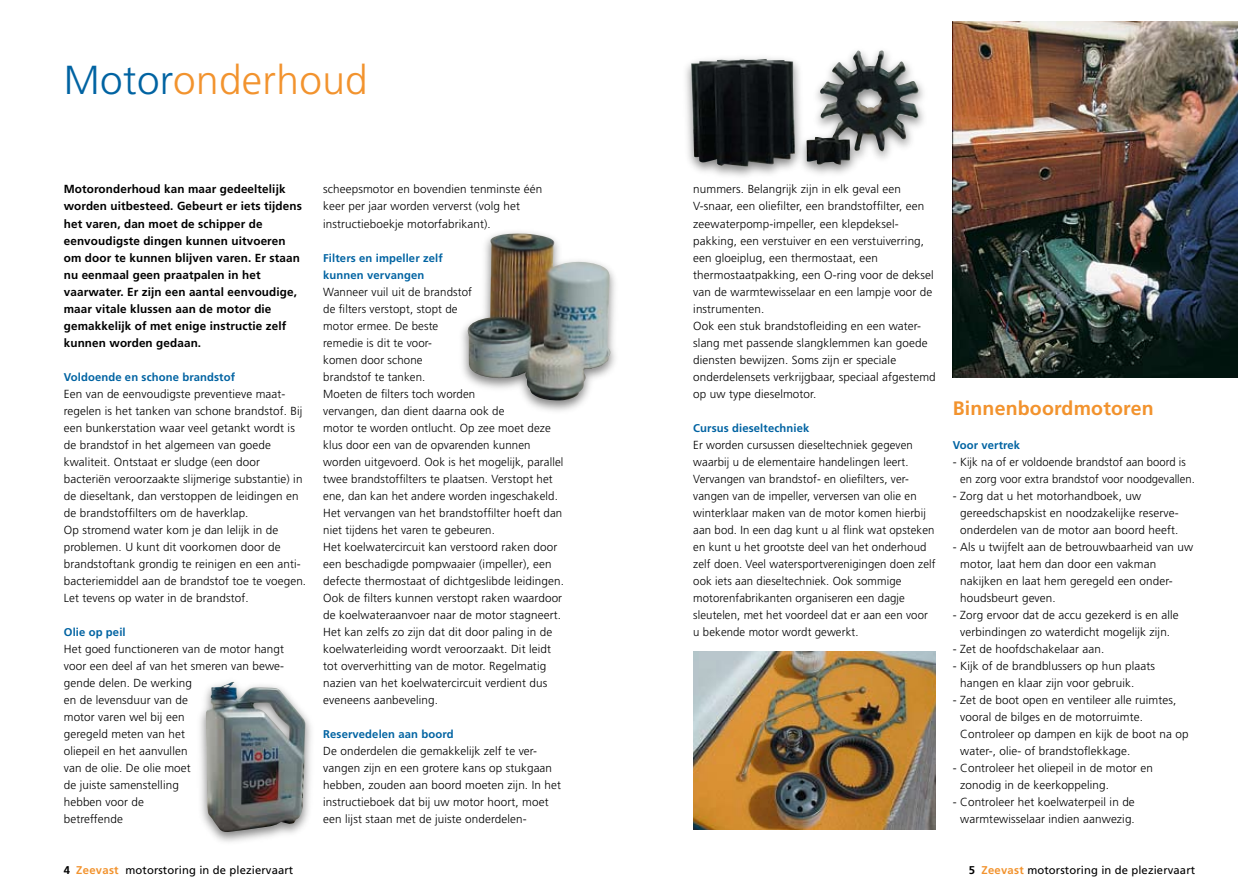
<style>
.page{position:relative;width:1259px;height:893px;background:#fff}
.page>*{position:absolute;margin:0;border:0;box-sizing:border-box;transform-origin:0 0}
.t1{font:300 40.5px "Frutiger";letter-spacing:.01em;color:#f2932e}
.t2{font:700 19.5px "Frutiger";letter-spacing:.01em;color:#f2932e}
.t3{font:300 11.7px/17px "Frutiger";letter-spacing:.01em;color:#000}
.t4{font:700 11.7px/17px "Frutiger";letter-spacing:.01em;color:#000}
.t5{font:700 11.25px/17px "Frutiger";letter-spacing:.01em;color:#0063a2}
.t6{font:11.25px "Frutiger";letter-spacing:.01em;color:#000}
.s1{color:#0063a2}
.s2{font-weight:700;color:#f2932e}
</style>
<div class="page">
<div style="left:194px;top:676px;width:122px;height:171px;background:#000;opacity:.5"></div>
<img style="left:206px;top:682px;width:99px;height:150px">
<div style="left:680px;top:44px;width:249px;height:138px;background:#000;opacity:.5"></div>
<img style="left:691px;top:49px;width:227px;height:118px">
<div style="left:457px;top:226px;width:164px;height:190px;background:#000;opacity:.5"></div>
<img style="left:467px;top:233px;width:143px;height:167px">
<img style="left:693px;top:651px;width:242px;height:178px">
<img style="left:952px;top:21px;width:285px;height:356px">
<h1 class="t1" style="left:64px;top:57px;width:305px"><span class="s1">Motor</span>onderhoud</h1>
<p class="t4" style="left:64px;top:181px;width:239px">Motoronderhoud kan maar gedeeltelijk worden uitbesteed. Gebeurt er iets tijdens het varen, dan moet de schipper de eenvoudigste dingen kunnen uitvoeren om door te kunnen blijven varen. Er staan nu eenmaal geen praatpalen in het vaarwater. Er zijn een aantal eenvoudige, maar vitale klussen aan de motor die gemakkelijk of met enige instructie zelf kunnen worden gedaan.</p>
<p class="t5" style="left:64px;top:368px;width:173px">Voldoende en schone brandstof</p>
<p class="t3" style="left:64px;top:385px;width:244px">Een van de eenvoudigste preventieve maat&shy;regelen is het tanken van schone brandstof. Bij een bunkerstation waar veel getankt wordt is de brandstof in het algemeen van goede kwaliteit. Ontstaat er sludge (een door bacteriën veroorzaakte slijmerige substantie) in de dieseltank, dan verstoppen de leidingen en de brandstoffilters om de haverklap.<br>Op stromend water kom je dan lelijk in de problemen. U kunt dit voorkomen door de brandstoftank grondig te reinigen en een anti&shy;bacteriemiddel aan de brandstof toe te voegen.<br>Let tevens op water in de brandstof.</p>
<p class="t5" style="left:64px;top:623px;width:63px">Olie op peil</p>
<p class="t3" style="left:64px;top:640px;width:222px">Het goed functioneren van de motor hangt voor een deel af van het smeren van be-we&shy;gende delen. De werking<br>en de levensduur van de<br>motor varen wel bij een<br>geregeld meten van het<br>oliepeil en het aanvullen<br>van de olie. De olie moet<br>de juiste samenstelling<br>hebben voor de<br>betreffende</p>
<p class="t3" style="left:323px;top:181px;width:220px">scheepsmotor en bovendien tenminste één keer per jaar worden ververst (volg het instructieboekje motorfabrikant).</p>
<p class="t5" style="left:323px;top:249px;width:121px">Filters en impeller zelf kunnen vervangen</p>
<p class="t3" style="left:323px;top:283px;width:242px">Wanneer vuil uit de brandstof<br>de filters verstopt, stopt de<br>motor ermee. De beste<br>remedie is dit te voor-<br>komen door schone<br>brandstof te tanken.<br>Moeten de filters toch worden<br>vervangen, dan dient daarna ook de<br>motor te worden ontlucht. Op zee moet deze klus door een van de opvarenden kunnen worden uitgevoerd. Ook is het mogelijk, parallel twee brandstof-filters te plaatsen. Verstopt het ene, dan kan het andere worden ingeschakeld.<br>Het vervangen van het brandstoffilter hoeft dan niet tijdens het varen te gebeuren.<br>Het koelwatercircuit kan verstoord raken door een beschadigde pompwaaier (impeller), een defecte thermostaat of dichtgeslibde leidingen.<br>Ook de filters kunnen verstopt raken waardoor de koelwateraanvoer naar de motor stagneert.<br>Het kan zelfs zo zijn dat dit door paling in de koelwaterleiding wordt veroorzaakt. Dit leidt tot oververhitting van de motor. Regel--- matig nazien van het koelwater-circuit verdient dus eveneens aanbeveling.</p>
<p class="t5" style="left:323px;top:725px;width:132px">Reservedelen aan boord</p>
<p class="t3" style="left:323px;top:742px;width:239px">De onderdelen die gemakkelijk zelf te ver&shy;vangen zijn en een grotere kans op stukgaan hebben, zouden aan boord moeten zijn. In het instructieboek dat bij uw motor hoort, moet een lijst staan met de juiste onderdelen-</p>
<p class="t3" style="left:693px;top:181px;width:244px">nummers. Belangrijk zijn in elk geval een V-snaar, een oliefilter, een brandstoffilter, een zeewaterpomp-impeller, een klepdeksel&shy;pakking, een verstuiver en een verstuiverring, een gloeiplug, een thermostaat, een thermostaat-pakking, een O-ring voor de deksel van de warmtewisselaar en een lampje voor de instrumenten.<br>Ook een stuk brandstofleiding en een water&shy;slang met passende slangklemmen kan goede diensten bewijzen. Soms zijn er speciale onderdelensets verkrijgbaar, speciaal afgestemd op uw type diesel- motor.</p>
<p class="t5" style="left:693px;top:419px;width:118px">Cursus dieseltechniek</p>
<p class="t3" style="left:693px;top:436px;width:244px">Er worden cursussen dieseltechniek gegeven waarbij u de elementaire handelingen leert.<br>Vervangen van brandstof- en oliefilters, ver&shy;vangen van de impeller, verversen van olie en winterklaar maken van de motor komen hierbij aan bod. In een dag kunt u al flink wat opsteken en kunt u het grootste deel van het onderhoud zelf doen. Veel watersport-verenigingen doen zelf ook iets aan diesel-techniek. Ook sommige motoren-fabrikanten organiseren een dagje sleutelen, met het voordeel dat er aan een voor u bekende motor wordt gewerkt.</p>
<h2 class="t2" style="left:952px;top:396px;width:202px">Binnenboordmotoren</h2>
<p class="t5" style="left:952px;top:436px;width:69px">Voor vertrek</p>
<p class="t3" style="left:960px;top:453px;width:236px;text-indent:-8px">- Kijk na of er voldoende brandstof aan boord is en zorg voor extra brandstof voor noodgevallen.</p>
<p class="t3" style="left:960px;top:487px;width:220px;text-indent:-7px">- Zorg dat u het motorhandboek, uw gereedschapskist en noodzakelijke reserve&shy;onderdelen van de motor aan boord heeft.</p>
<p class="t3" style="left:960px;top:538px;width:234px;text-indent:-7px">- Als u twijfelt aan de betrouwbaarheid van uw motor, laat hem dan door een vakman na-kijken en laat hem geregeld een onder&shy;houdsbeurt geven.</p>
<p class="t3" style="left:952px;top:606px;width:227px;text-align:center">- Zorg ervoor dat de accu gezekerd is en alle verbindingen zo waterdicht mogelijk zijn.</p>
<p class="t3" style="left:952px;top:640px;width:153px">- Zet de hoofdschakelaar aan.</p>
<p class="t3" style="left:960px;top:657px;width:196px;text-indent:-8px">- Kijk of de brandblussers op hun plaats hangen en klaar zijn voor gebruik.</p>
<p class="t3" style="left:960px;top:691px;width:230px;text-indent:-8px">- Zet de boot open en ventileer alle ruimtes, vooral de bilges en de motorruimte.<br>Controleer op dampen en kijk de boot na op water-, olie- of brandstoflekkage.</p>
<p class="t3" style="left:960px;top:759px;width:194px;text-indent:-8px">- Controleer het oliepeil in de motor en zonodig in de keerkoppeling.</p>
<p class="t3" style="left:952px;top:793px;width:184px;text-align:right">- Controleer het koelwaterpeil in de warmtewisselaar indien aanwezig.</p>
<p class="t6" style="left:76px;top:863px;width:218px"><span class="s2">Zeevast</span> motorstoring in de pleziervaart</p>
<p class="t6" style="left:981px;top:863px;width:215px"><span class="s2">Zeevast</span> motorstoring in de pleziervaart</p>
</div>
